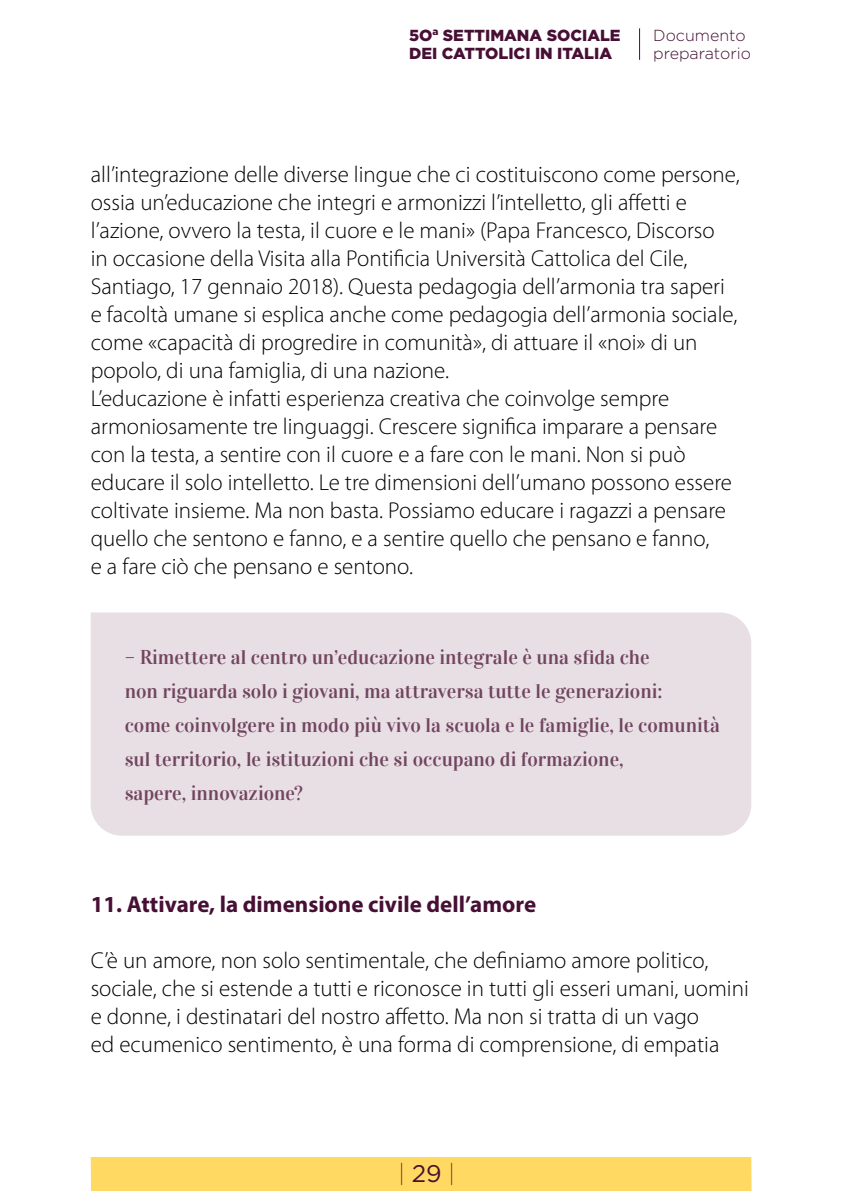
<style>
.page{position:relative;width:842px;height:1191px;background:#fff}
.page>*{position:absolute;margin:0;border:0;box-sizing:border-box;transform-origin:0 0}
.t1{font:200 24px "Gotham";color:#470f34}
.t2{font:300 23px/28px "Myriad Pro";color:#000}
.t3{font:700 23px "Myriad Pro";color:#470f34}
.t4{font:20px/34px "Vidaloka";color:#724460}
.t5{font:900 16px/18px "Gotham";color:#470f34}
.t6{font:300 16px/18px "Gotham";color:#470f34}
.s1{font-weight:400}
</style>
<div class="page">
<div style="left:91px;top:1157px;width:661px;height:34px;background:#ffd962"></div>
<hr style="left:639px;top:28px;width:1px;height:32px;background:#470f34">
<div style="left:91px;top:612px;width:660px;height:223px;background:#e7dfe4"></div>
<p class="t5" style="left:409px;top:26px;width:213px">5O<sup>a</sup> SETTIMANA SOCIALE<br>DEI CATTOLICI IN ITALIA</p>
<p class="t6" style="left:653px;top:26px;width:99px">Documento preparatorio</p>
<p class="t2" style="left:91px;top:160px;width:651px">all’integrazione delle diverse lingue che ci costituiscono come persone, ossia un’educazione che integri e armonizzi l’intelletto, gli affetti e l’azione, ovvero la testa, il cuore e le mani» (Papa Francesco, Discorso<br>in occasione della Visita alla Pontificia Università Cattolica del Cile, Santiago, 17 gennaio 2018). Questa pedagogia dell’armonia tra saperi e facoltà umane si esplica anche come pedagogia dell’armonia sociale, come «capacità di progredire in comunità», di attuare il «noi» di un popolo, di una famiglia, di una nazione.<br>L’educazione è infatti esperienza creativa che coinvolge sempre armoniosamente tre linguaggi. Crescere significa imparare a pensare con la testa, a sentire con il cuore e a fare con le mani. Non si può educare il solo intelletto. Le tre dimensioni dell’umano possono essere coltivate insieme. Ma non basta. Possiamo educare i ragazzi a pensare quello che sentono e fanno, e a sentire quello che pensano e fanno,<br>e a fare ciò che pensano e sentono.</p>
<p class="t4" style="left:125px;top:640px;width:597px">– Rimettere al centro un’educazione integrale è una sfida che<br>non riguarda solo i giovani, ma attraversa tutte le generazioni:<br>come coinvolgere in modo più vivo la scuola e le famiglie, le comunità sul territorio, le istituzioni che si occupano di formazione,<br>sapere, innovazione?</p>
<p class="t3" style="left:91px;top:889px;width:447px">11. Attivare, la dimensione civile dell’amore</p>
<p class="t2" style="left:91px;top:946px;width:660px">C’è un amore, non solo sentimentale, che definiamo amore politico, sociale, che si estende a tutti e riconosce in tutti gli esseri umani, uomini e donne, i destinatari del nostro affetto. Ma non si tratta di un vago<br>ed ecumenico sentimento, è una forma di comprensione, di empatia</p>
<p class="t1" style="left:398px;top:1158px;width:58px">| <span class="s1">29</span> |</p>
</div>
